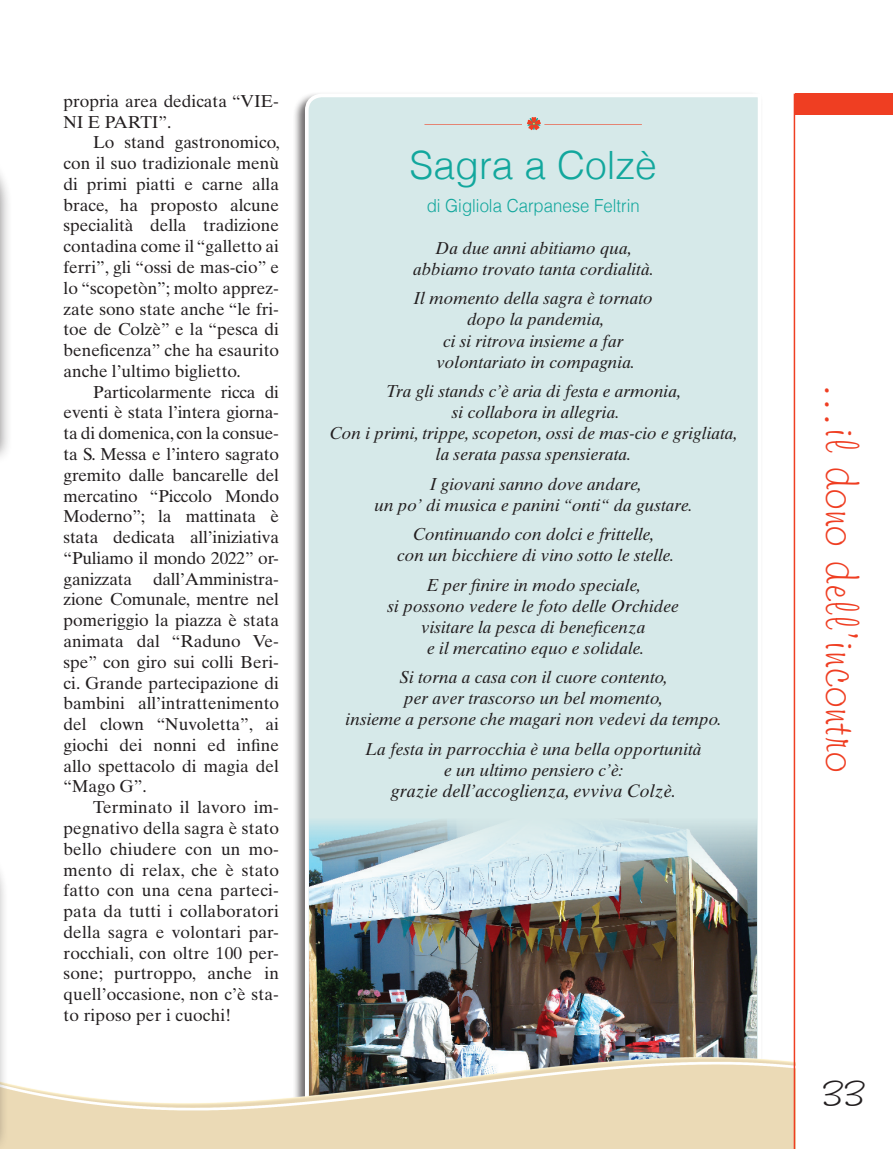
<style>
.page{position:relative;width:893px;height:1149px;background:#fff}
.page>*{position:absolute;margin:0;border:0;box-sizing:border-box;transform-origin:0 0}
.t1{font:48px "Freehand 591 BT Regular A";color:#ef3e22}
.t2{font:48px "Freehand 591 BT Regular A";color:#231f20}
.t3{font:300 39px "Helvetica";color:#12a79d}
.t4{font:italic 18px "Times Ten";color:#231f20}
.t5{font:300 18px "Helvetica";color:#12a79d;scale:.93 1}
.t6{font:17.25px/20.7px "Times Ten";color:#231f20;text-align:justify}
.t7{font:italic 17.25px "Times Ten";color:#231f20}
</style>
<div class="page">
<div style="left:303px;top:94px;width:455px;height:960px;background:#d6e9e9"></div>
<img style="left:309px;top:818px;width:448px;height:236px">
<div style="left:795px;top:94px;width:98px;height:21px;background:#ef3e22"></div>
<img style="left:8px;top:1054px;width:786px;height:94px">
<hr style="left:794px;top:94px;width:1px;height:1054px;background:#ef3e22">
<svg style="left:424px;top:116px;width:218px;height:15px"></svg>
<div style="left:0;top:837px;width:8px;height:311px;background:#231f20;opacity:.65"></div>
<div style="left:0;top:147px;width:13px;height:317px;background:#231f20;opacity:.65"></div>
<p class="t6" style="left:64px;top:90px;width:217px">propria area dedicata “VIE-<br>NI E PARTI”.</p>
<p class="t6" style="left:64px;top:132px;width:218px;text-indent:30px">Lo stand gastronomico, con il suo tradizionale menù di primi piatti e carne alla brace, ha proposto alcune specialità della tradizione contadina come il “galletto ai ferri”, gli “ossi de mas-cio” e lo “scopetòn”; molto apprez&shy;zate sono state anche “le fri&shy;toe de Colzè” e la “pesca di beneficenza” che ha esaurito anche l’ultimo biglietto.</p>
<p class="t6" style="left:64px;top:381px;width:217px;text-indent:30px">Particolarmente ricca di eventi è stata l’intera giorna&shy;ta di domenica, con la consue&shy;ta S. Messa e l’intero sagrato gremito dalle bancarelle del mercatino “Piccolo Mondo Moderno”; la mattinata è stata dedicata all’iniziativa “Puliamo il mondo 2022” or&shy;ganizzata dall’Amministra&shy;zione Comunale, mentre nel pomeriggio la piazza è stata animata dal “Raduno Ve&shy;spe” con giro sui colli Beri&shy;ci. Grande partecipazione di bambini all’intrattenimento del clown “Nuvoletta”, ai giochi dei nonni ed infine allo spettacolo di magia del “Mago G”.</p>
<p class="t6" style="left:64px;top:796px;width:217px;text-indent:30px">Terminato il lavoro im&shy;pegnativo della sagra è stato bello chiudere con un mo&shy;mento di relax, che è stato fatto con una cena parteci&shy;pata da tutti i collaboratori della sagra e volontari par&shy;rocchiali, con oltre 100 per&shy;sone; purtroppo, anche in quell’occasione, non c’è sta&shy;to riposo per i cuochi!</p>
<p class="t3" style="left:410px;top:131px;width:249px">Sagra a Colzè</p>
<p class="t5" style="left:427px;top:190px;width:231px">di Gigliola Carpanese Feltrin</p>
<p class="t7" style="left:435px;top:238px;width:198px">Da due anni abitiamo qua,</p>
<p class="t7" style="left:413px;top:259px;width:242px">abbiamo trovato tanta cordialità.</p>
<p class="t7" style="left:414px;top:288px;width:241px">Il momento della sagra è tornato</p>
<p class="t7" style="left:467px;top:309px;width:139px">dopo la pandemia,</p>
<p class="t7" style="left:443px;top:330px;width:182px">ci si ritrova insieme a far</p>
<p class="t7" style="left:436px;top:351px;width:200px">volontariato in compagnia.</p>
<p class="t7" style="left:386px;top:381px;width:297px">Tra gli stands c’è aria di festa e armonia,</p>
<p class="t7" style="left:452px;top:402px;width:169px">si collabora in allegria.</p>
<p class="t7" style="left:329px;top:423px;width:410px">Con i primi, trippe, scopeton, ossi de mas-cio e grigliata,</p>
<p class="t7" style="left:436px;top:444px;width:197px">la serata passa spensierata.</p>
<p class="t7" style="left:430px;top:473px;width:214px">I giovani sanno dove andare,</p>
<p class="t7" style="left:374px;top:494px;width:320px">un po’ di musica e panini “onti“ da gustare.</p>
<p class="t7" style="left:413px;top:524px;width:243px">Continuando con dolci e frittelle,</p>
<p class="t7" style="left:397px;top:545px;width:279px">con un bicchiere di vino sotto le stelle.</p>
<p class="t7" style="left:426px;top:574px;width:217px">E per finire in modo speciale,</p>
<p class="t7" style="left:388px;top:595px;width:293px">si possono vedere le foto delle Orchidee</p>
<p class="t7" style="left:421px;top:616px;width:226px">visitare la pesca di beneficenza</p>
<p class="t7" style="left:427px;top:637px;width:219px">e il mercatino equo e solidale.</p>
<p class="t7" style="left:399px;top:667px;width:270px">Si torna a casa con il cuore contento,</p>
<p class="t7" style="left:404px;top:688px;width:260px">per aver trascorso un bel momento,</p>
<p class="t7" style="left:346px;top:709px;width:377px">insieme a persone che magari non vedevi da tempo.</p>
<p class="t7" style="left:365px;top:738px;width:338px">La festa in parrocchia è una bella opportunità</p>
<p class="t7" style="left:444px;top:759px;width:180px">e un ultimo pensiero c’è:</p>
<p class="t4" style="left:391px;top:780px;width:287px">grazie dell’accoglienza, evviva Colzè.</p>
<p class="t1" style="left:872px;top:385px;width:388px;rotate:90deg">...il dono dell’incontro</p>
<p class="t2" style="left:822px;top:1059px;width:45px">33</p>
</div>
